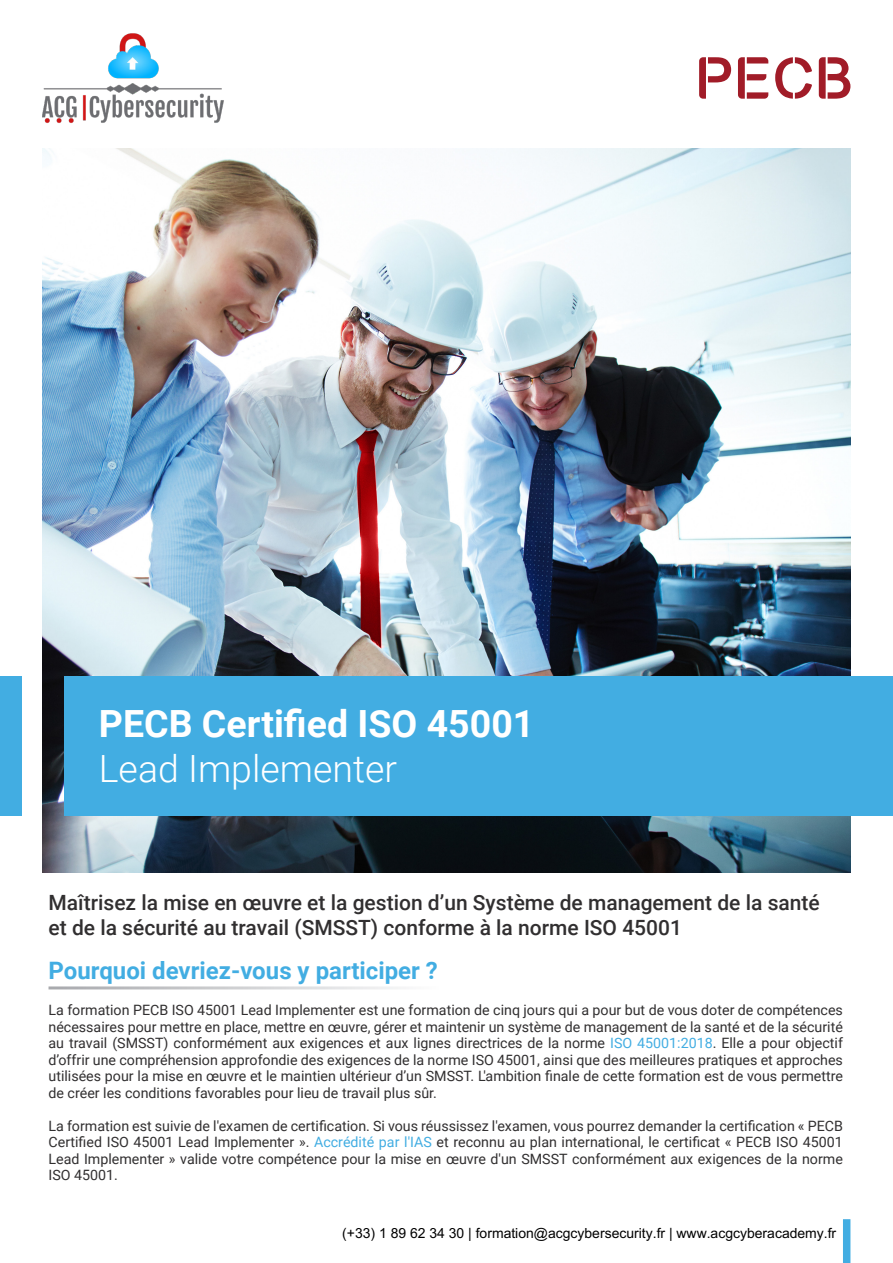
<style>
.page{position:relative;width:893px;height:1263px;background:#fff}
.page>*{position:absolute;margin:0;border:0;box-sizing:border-box;transform-origin:0 0}
.t1{font:700 37.5px "Roboto";color:#fff}
.t2{font:300 37.5px "Roboto";color:#fff}
.t3{font:700 24px "Roboto";color:#42ade2}
.t4{font:500 21px/25.2px "Roboto";color:#312f30}
.Bullet_Points{font:14.25px/16.5px "Roboto";color:#312f30;text-align:justify}
.t5{font:13.95px "Arial";color:#000}
.s1{color:#42ade2}
</style>
<div class="page">
<img style="left:43px;top:149px;width:807px;height:724px">
<div style="left:65px;top:676px;width:828px;height:140px;background:#42ade2"></div>
<div style="left:0;top:676px;width:21px;height:140px;background:#42ade2"></div>
<div style="left:843px;top:1219px;width:7px;height:44px;background:#42ade2"></div>
<svg style="left:699px;top:57px;width:32px;height:42px"></svg>
<svg style="left:738px;top:57px;width:30px;height:42px"></svg>
<svg style="left:775px;top:57px;width:37px;height:42px"></svg>
<svg style="left:819px;top:57px;width:31px;height:42px"></svg>
<img style="left:43px;top:33px;width:181px;height:90px">
<p class="t1" style="left:99px;top:697px;width:437px">PECB Certified ISO 45001</p>
<p class="t2" style="left:99px;top:742px;width:300px">Lead Implementer</p>
<p class="t4" style="left:49px;top:889px;width:773px">Maîtrisez la mise en œuvre et la gestion d’un Système de management de la santé et de la sécurité au travail (SMSST) conforme à la norme ISO 45001</p>
<p class="t3" style="left:49px;top:954px;width:391px">Pourquoi devriez-vous y participer ?</p>
<p class="Bullet_Points" style="left:49px;top:1001px;width:796px">La formation PECB ISO 45001 Lead Implementer est une formation de cinq jours qui a pour but de vous doter de compétences nécessaires pour mettre en place, mettre en œuvre, gérer et maintenir un système de management de la santé et de la sécurité au travail (SMSST) conformément aux exigences et aux lignes directrices de la norme <span class="s1">ISO 45001:2018</span>. Elle a pour objectif d’offrir une compréhension approfondie des exigences de la norme ISO 45001, ainsi que des meilleures pratiques et approches utilisées pour la mise en œuvre et le maintien ultérieur d’un SMSST. L'ambition finale de cette formation est de vous permettre de créer les conditions favorables pour lieu de travail plus sûr.</p>
<p class="Bullet_Points" style="left:49px;top:1117px;width:796px">La formation est suivie de l'examen de certification. Si vous réussissez l'examen, vous pourrez demander la certification « PECB Certified ISO 45001 Lead Implementer ». <span class="s1">Accrédité par l'IAS</span> et reconnu au plan international, le certificat « PECB ISO 45001<br>Lead Implementer » valide votre compétence pour la mise en œuvre d'un SMSST conformément aux exigences de la norme ISO 45001.</p>
<p class="Bullet_Points" style="left:372px;top:1218px;width:454px">(+33) 1 89 62 34 30 | formation@acgcybersecurity.fr | acgcyberademy.fr</p>
<p class="t5" style="left:335px;top:1219px;width:504px">(+33) 1 89 62 34 30 | formation@acgcyberacademy.fr | www.acgcyberacademy.fr</p>
<p class="t5" style="left:342px;top:1225px;width:495px">(+33) 1 89 62 34 30 | formation@acgcybersecurity.fr | www.acgcyberacademy.fr</p>
</div>
